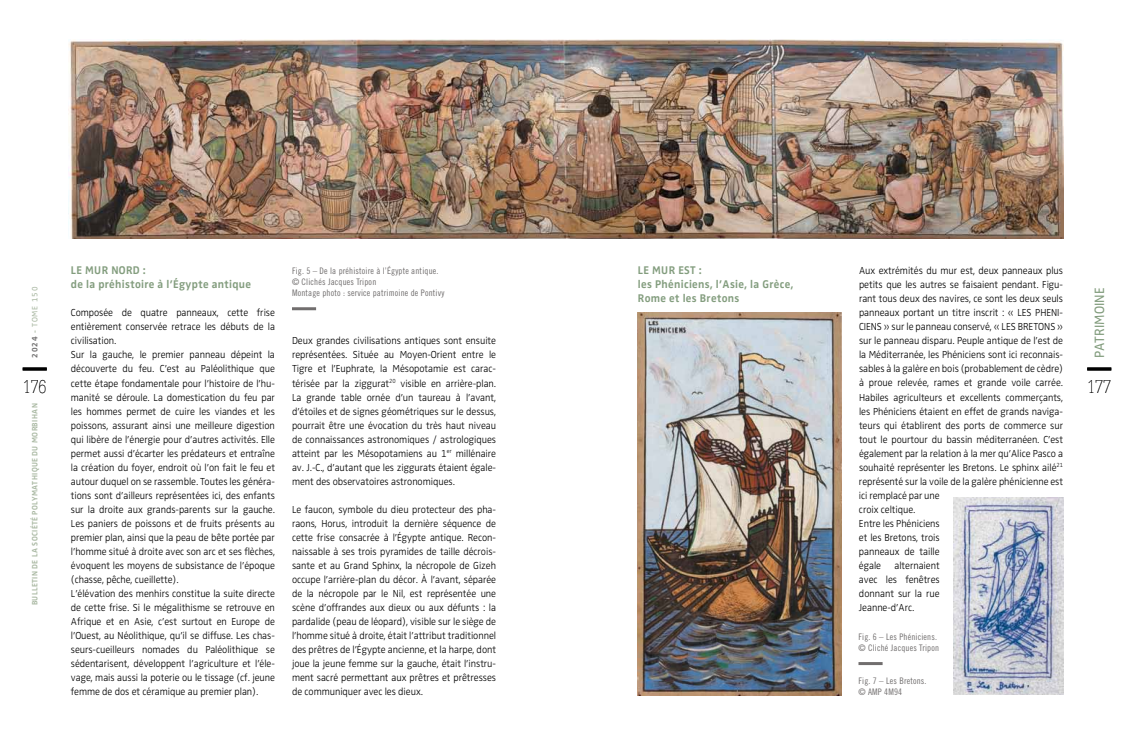
<style>
.page{position:relative;width:1134px;height:738px;background:#fff}
.page>*{position:absolute;margin:0;border:0;box-sizing:border-box;transform-origin:0 0}
.t1{font:100 18px "Glypha";letter-spacing:-.005em;color:#000;scale:.89 1}
.t2{font:14px "Zwo w 4";letter-spacing:.01em;color:#839d7e;scale:.95 1}
.t3{font:11.5px/14px "Zwo w 6";letter-spacing:.03em;color:#839d7e;scale:.95 1}
.t4{font:10.5px/14px "Zwo w 2";letter-spacing:-.005em;color:#000;text-align:justify;scale:.95 1}
.t5{font:9px/11px "Trade Gothic Cond Eighteen";letter-spacing:.02em;color:#716e6e}
.t6{font:8px "Zwo w 6";letter-spacing:.05em;color:#a9b8a2;scale:.95 1}
.t7{font:8px "Zwo w 4";letter-spacing:.1em;color:#a9b8a2}
.s1{font-family:"Zwo w 6";color:#706f6f}
.s2{font-family:"Zwo w 6"}
</style>
<div class="page">
<img style="left:69px;top:40px;width:994px;height:198px">
<img style="left:954px;top:497px;width:109px;height:197px">
<img style="left:638px;top:312px;width:204px;height:383px">
<hr style="left:23px;top:367px;width:24px;height:3px;background:#000">
<hr style="left:1087px;top:367px;width:24px;height:3px;background:#000">
<hr style="left:292px;top:307px;width:24px;height:3px;background:#716e6e">
<hr style="left:858px;top:661px;width:24px;height:3px;background:#716e6e">
<p class="t7" style="left:30px;top:357px;width:72px;rotate:-90deg"><span class="s1">2024</span> <span class="s2">-</span> TOME 150</p>
<h1 class="t1" style="left:23px;top:375px;width:28px">176</h1>
<p class="t6" style="left:30px;top:605px;width:214px;rotate:-90deg">BULLETIN DE LA SOCIÉTÉ POLYMATHIQUE DU MORBIHAN</p>
<p class="t3" style="left:71px;top:263px;width:191px">LE MUR NORD :<br>de la préhistoire à l’Égypte antique</p>
<p class="t4" style="left:71px;top:305px;width:216px;text-align:left">Composée de quatre panneaux, cette frise entièrement conservée retrace les débuts de la civilisation.<br>Sur la gauche, le premier panneau dépeint la découverte du feu. C’est au Paléolithique que cette étape fondamentale pour l’histoire de l’hu&shy;manité se déroule. La domestication du feu par les hommes permet de cuire les viandes et les poissons, assurant ainsi une meilleure digestion qui libère de l’énergie pour d’autres activités. Elle permet aussi d’écarter les prédateurs et entraîne la création du foyer, endroit où l’on fait le feu et autour duquel on se rassemble. Toutes les généra&shy;tions sont d’ailleurs représentées ici, des enfants sur la droite aux grands-parents sur la gauche.<br>Les paniers de poissons et de fruits présents au premier plan, ainsi que la peau de bête portée par l’homme situé à droite avec son arc et ses flèches, évoquent les moyens de subsistance de l’époque (chasse, pêche, cueillette).<br>L’élévation des menhirs constitue la suite directe de cette frise. Si le mégalithisme se retrouve en Afrique et en Asie, c’est surtout en Europe de l’Ouest, au Néolithique, qu’il se diffuse. Les chas&shy;seurs-cueilleurs nomades du Paléolithique se sédentarisent, développent l’agriculture et l’éle&shy;vage, mais aussi la poterie ou le tissage (cf. jeune femme de dos et céramique au premier plan).</p>
<p class="t5" style="left:292px;top:265px;width:154px">Fig. 5 – De la préhistoire à l’Égypte antique. © Clichés Jacques Tripon<br>Montage photo : service patrimoine de Pontivy</p>
<p class="t4" style="left:292px;top:333px;width:216px">Deux grandes civilisations antiques sont ensuite représentées. Située au Moyen-Orient entre le Tigre et l’Euphrate, la Mésopotamie est carac&shy;térisée par la ziggurat<sup>20</sup> visible en arrière-plan.<br>La grande table ornée d’un taureau à l’avant, d’étoiles et de signes géométriques sur le dessus, pourrait être une évocation du très haut niveau de connaissances astronomiques / astrologiques atteint par les Mésopotamiens au 1<sup>er</sup> millénaire av. J.-C., d’autant que les ziggurats étaient égale&shy;ment des observatoires astronomiques.</p>
<p class="t4" style="left:292px;top:501px;width:216px">Le faucon, symbole du dieu protecteur des pha&shy;raons, Horus, introduit la dernière séquence de cette frise consacrée à l’Égypte antique. Recon&shy;naissable à ses trois pyramides de taille décrois&shy;sante et au Grand Sphinx, la nécropole de Gizeh occupe l’arrière-plan du décor. À l’avant, séparée de la nécropole par le Nil, est représentée une scène d’offrandes aux dieux ou aux défunts : la pardalide (peau de léopard), visible sur le siège de l’homme situé à droite, était l’attribut traditionnel des prêtres de l’Égypte ancienne, et la harpe, dont joue la jeune femme sur la gauche, était l’instru&shy;ment sacré permettant aux prêtres et prêtresses de communiquer avec les dieux.</p>
<p class="t3" style="left:638px;top:263px;width:165px">LE MUR EST :<br>les Phéniciens, l’Asie, la Grèce,<br>Rome et les Bretons</p>
<p class="t4" style="left:859px;top:263px;width:216px;text-align:left">Aux extrémités du mur est, deux panneaux plus petits que les autres se faisaient pendant. Figu&shy;rant tous deux des navires, ce sont les deux seuls panneaux portant un titre inscrit : « LES PHENI-CIENS » sur le panneau conservé, « LES BRETONS » sur le panneau disparu. Peuple antique de l’est de la Méditerranée, les Phéniciens sont ici reconnais&shy;sables à la galère en bois (probablement de cèdre) à proue relevée, rames et grande voile carrée.<br>Habiles agriculteurs et excellents commerçants, les Phéniciens étaient en effet de grands naviga&shy;teurs qui établirent des ports de commerce sur tout le pourtour du bassin méditerranéen. C’est également par la relation à la mer qu’Alice Pasco a souhaité représenter les Bretons. Le sphinx ailé<sup>21 </sup>représenté sur la voile de la galère phénicienne est ici remplacé par une<br>croix celtique.<br>Entre les Phéniciens<br>et les Bretons, trois<br>panneaux de taille<br>égale</p>
<p class="t4" style="left:859px;top:557px;width:86px;text-indent:36px">alternaient avec les fenêtres donnant sur la rue Jeanne-d’Arc.</p>
<p class="t5" style="left:858px;top:630px;width:82px">Fig. 6 – Les Phéniciens. © Cliché Jacques Tripon</p>
<p class="t5" style="left:858px;top:674px;width:70px">Fig. 7 – Les Bretons. © AMP 4M94</p>
<h2 class="t2" style="left:1091px;top:357px;width:75px;rotate:-90deg">PATRIMOINE</h2>
<h1 class="t1" style="left:1087px;top:375px;width:28px">177</h1>
</div>
